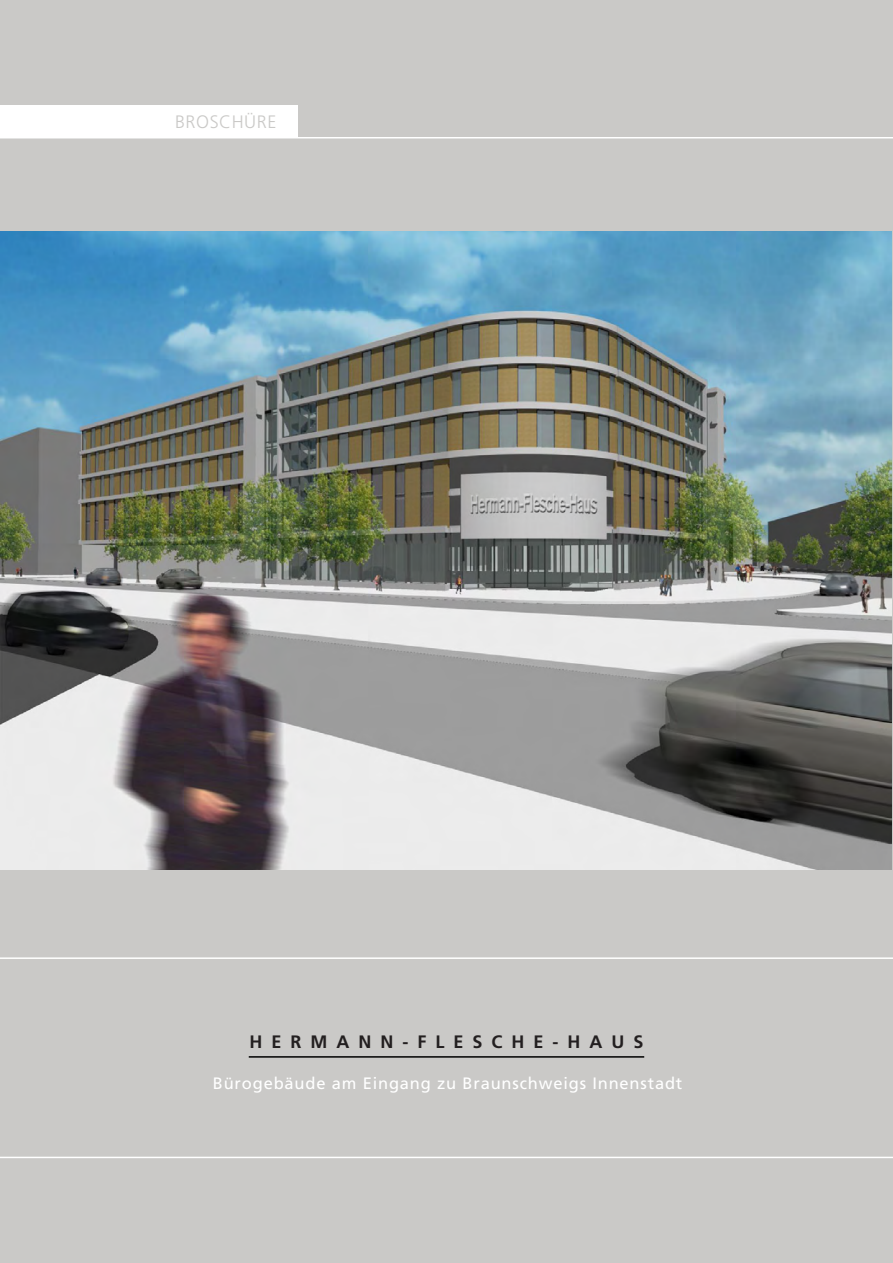
<style>
.page{position:relative;width:893px;height:1263px;background:#cac9c7}
.page>*{position:absolute;margin:0;border:0;box-sizing:border-box;transform-origin:0 0}
.t1{font:700 18px "Frutiger";letter-spacing:.5em;color:#231f20}
.t2{font:300 18px "Frutiger";letter-spacing:.03em;color:#cac9c7}
.t3{font:16.5px "Frutiger";letter-spacing:.05em;color:#fff}
</style>
<div class="page">
<div style="left:0;top:105px;width:298px;height:32px;background:#fff"></div>
<hr style="left:0;top:957px;width:893px;height:2px;background:#fff">
<hr style="left:249px;top:1056px;width:395px;height:2px;background:#000">
<hr style="left:0;top:137px;width:893px;height:1px;background:#fff">
<hr style="left:0;top:1157px;width:893px;height:1px;background:#fff">
<img style="left:0;top:232px;width:892px;height:637px">
<img style="left:471px;top:494px;width:105px;height:19px">
<p class="t2" style="left:175px;top:111px;width:103px">BROSCHÜRE</p>
<p class="t1" style="left:249px;top:1031px;width:395px">HERMANN-FLESCH E-HAUS</p>
<p class="t3" style="left:213px;top:1073px;width:471px">Bürogebäude am Eingang zu Braunschweigs Innenstadt</p>
</div>
